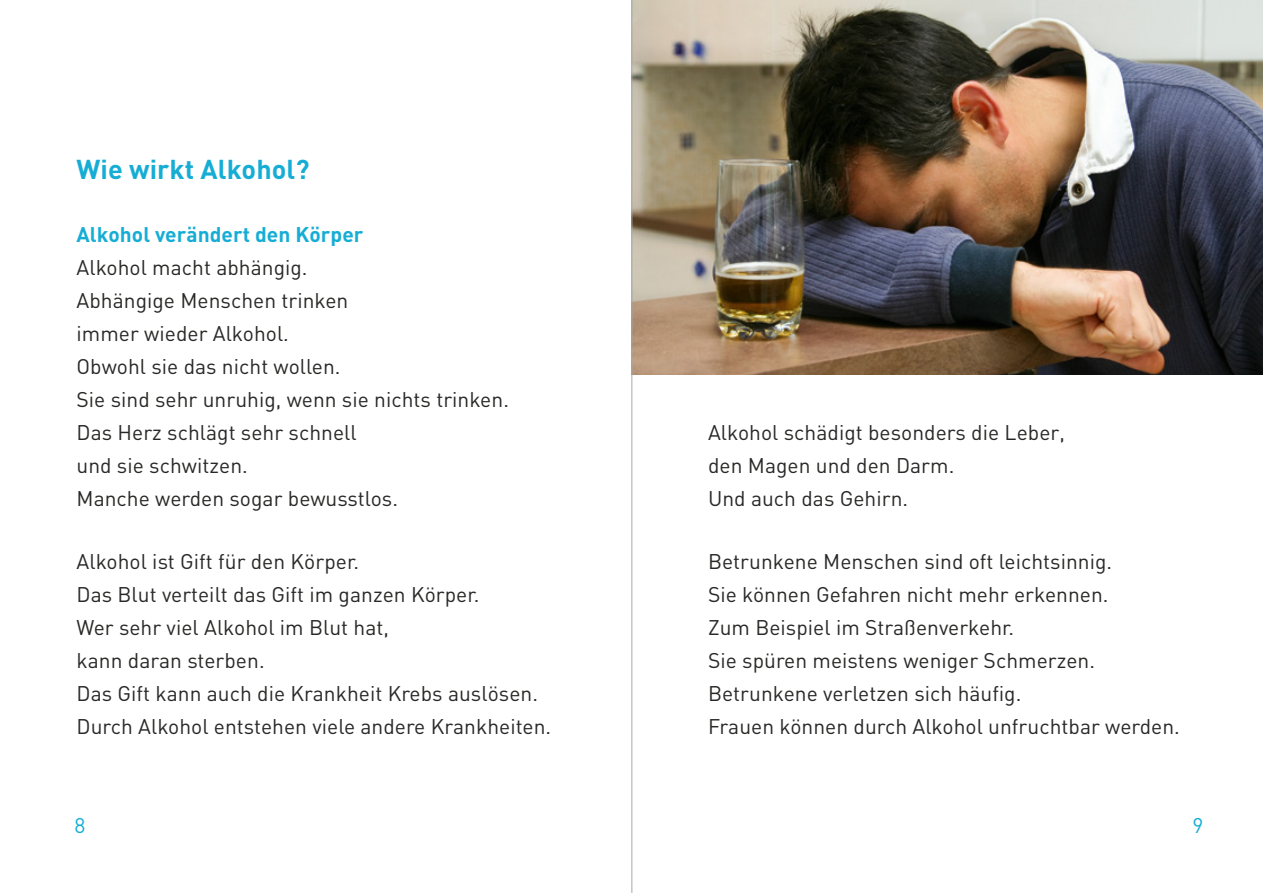
<style>
.page{position:relative;width:1263px;height:893px;background:#fff}
.page>*{position:absolute;margin:0;border:0;box-sizing:border-box;transform-origin:0 0}
.t1{font:700 27px "FFDIN";color:#16add5}
.t2{font:21px/33px "FFDIN";color:#282827}
.t3{font:700 21px "FFDIN";color:#16add5}
.t4{font:21px "FFDIN";color:#16add5}
</style>
<div class="page">
<img style="left:632px;top:0;width:631px;height:375px">
<hr style="left:631px;top:0;width:1px;height:893px;background:#a4aaa0">
<p class="t1" style="left:77px;top:151px;width:234px">Wie wirkt Alkohol?</p>
<p class="t3" style="left:77px;top:220px;width:288px">Alkohol verändert den Körper</p>
<p class="t2" style="left:77px;top:250px;width:434px">Alkohol macht abhängig.<br>Abhängige Menschen trinken<br>immer wieder Alkohol.<br>Obwohl sie das nicht wollen.<br>Sie sind sehr unruhig, wenn sie nichts trinken.<br>Das Herz schlägt sehr schnell<br>und sie schwitzen.<br>Manche werden sogar bewusstlos.</p>
<p class="t2" style="left:77px;top:544px;width:476px">Alkohol ist Gift für den Körper.<br>Das Blut verteilt das Gift im ganzen Körper.<br>Wer sehr viel Alkohol im Blut hat,<br>kann daran sterben.<br>Das Gift kann auch die Krankheit Krebs auslösen.<br>Durch Alkohol entstehen viele andere Krankheiten.</p>
<p class="t2" style="left:708px;top:416px;width:358px">Alkohol schädigt besonders die Leber, den Magen und den Darm.<br>Und auch das Gehirn.</p>
<p class="t2" style="left:708px;top:545px;width:473px">Betrunkene Menschen sind oft leichtsinnig.<br>Sie können Gefahren nicht mehr erkennen.<br>Zum Beispiel im Straßenverkehr.<br>Sie spüren meistens weniger Schmerzen.<br>Betrunkene verletzen sich häufig.<br>Frauen können durch Alkohol unfruchtbar werden.</p>
<p class="t4" style="left:74px;top:813px;width:12px">8</p>
<p class="t4" style="left:1192px;top:813px;width:12px">9</p>
</div>
